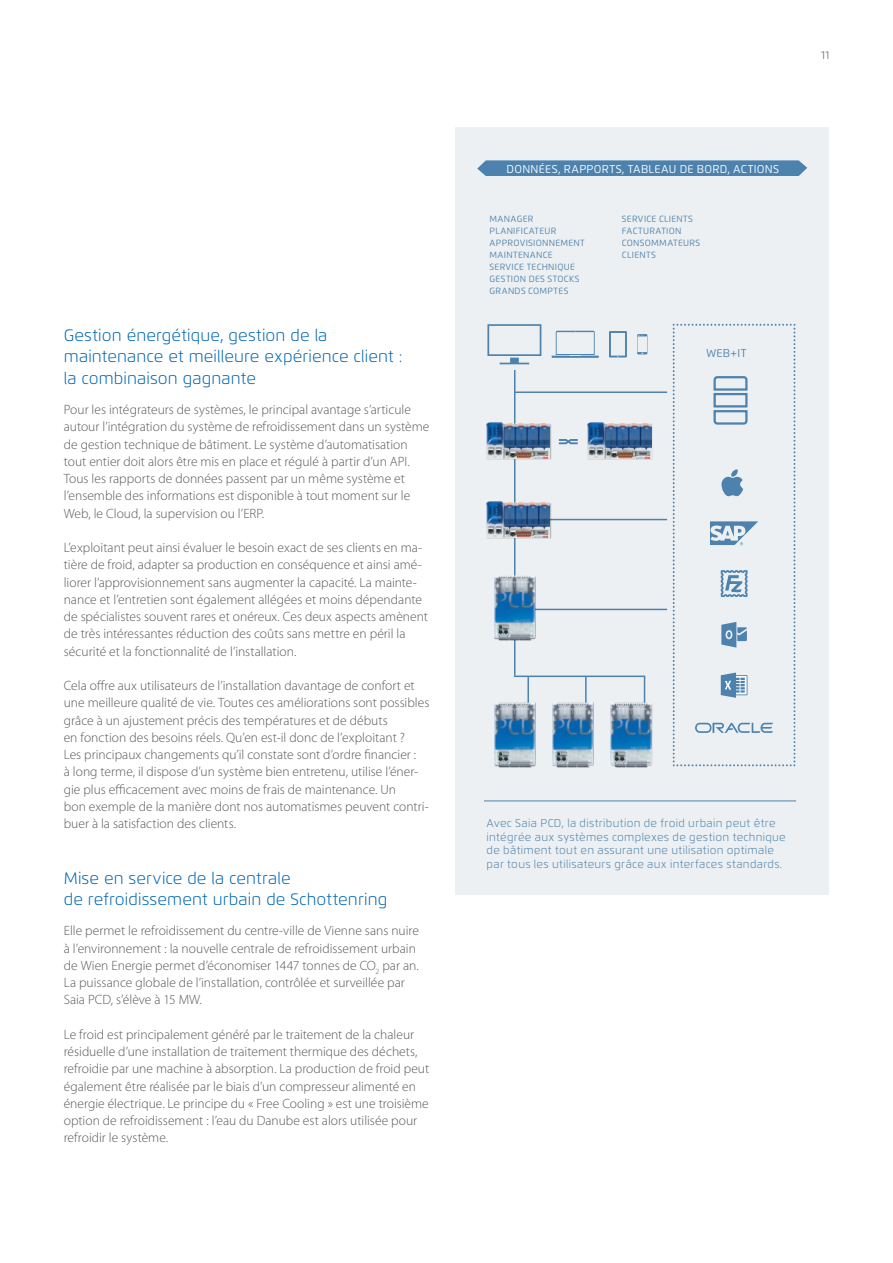
<style>
.page{position:relative;width:893px;height:1263px;background:#fff}
.page>*{position:absolute;margin:0;border:0;box-sizing:border-box;transform-origin:0 0}
.t1{font:300 16.5px/21.5px "Flexo";letter-spacing:.005em;color:#0166b3}
.t2{font:300 13.5px/17.2px "Myriad Pro";color:#57585a}
.t3{font:11.4px "Flexo";letter-spacing:.025em;color:#fff}
.t4{font:11.4px "Flexo";color:#4c82ad}
.t5{font:300 11.25px/13.5px "Flexo";letter-spacing:.025em;color:#4c82ad}
.t6{font:300 11.25px "Flexo";color:#57585a}
.t7{font:9px/12px "Flexo";letter-spacing:.035em;color:#4c82ad}
</style>
<div class="page">
<div style="left:455px;top:128px;width:374px;height:767px;background:#edf0f2"></div>
<svg style="left:487px;top:324px;width:54px;height:40px"></svg>
<hr style="left:514px;top:370px;width:1px;height:62px;background:#4c82ad">
<hr style="left:514px;top:453px;width:1px;height:56px;background:#4c82ad">
<hr style="left:514px;top:533px;width:1px;height:50px;background:#4c82ad">
<hr style="left:514px;top:635px;width:1px;height:41px;background:#4c82ad">
<hr style="left:539px;top:519px;width:128px;height:1px;background:#4c82ad">
<hr style="left:527px;top:609px;width:140px;height:1px;background:#4c82ad">
<hr style="left:514px;top:391px;width:153px;height:2px;background:#4c82ad">
<hr style="left:514px;top:675px;width:131px;height:2px;background:#4c82ad">
<hr style="left:527px;top:676px;width:2px;height:40px;background:#4c82ad">
<hr style="left:585px;top:676px;width:2px;height:40px;background:#4c82ad">
<svg style="left:558px;top:439px;width:20px;height:6px"></svg>
<div style="left:486px;top:423px;width:66px;height:36px;background:#b8b9bb"></div>
<img style="left:486px;top:423px;width:64px;height:35px">
<div style="left:486px;top:502px;width:66px;height:37px;background:#231f20;opacity:.35"></div>
<img style="left:486px;top:502px;width:64px;height:35px">
<div style="left:587px;top:423px;width:66px;height:36px;background:#231f20;opacity:.35"></div>
<img style="left:587px;top:423px;width:64px;height:35px">
<div style="left:494px;top:576px;width:42px;height:65px;background:#231f20;opacity:.35"></div>
<img style="left:494px;top:576px;width:40px;height:63px">
<div style="left:494px;top:702px;width:42px;height:66px;background:#231f20;opacity:.35"></div>
<img style="left:494px;top:702px;width:40px;height:64px">
<div style="left:552px;top:702px;width:42px;height:66px;background:#231f20;opacity:.35"></div>
<img style="left:552px;top:702px;width:41px;height:64px">
<hr style="left:644px;top:676px;width:1px;height:40px;background:#4c82ad">
<div style="left:611px;top:702px;width:41px;height:66px;background:#231f20;opacity:.35"></div>
<img style="left:611px;top:702px;width:40px;height:64px">
<svg style="left:552px;top:331px;width:47px;height:27px"></svg>
<svg style="left:477px;top:160px;width:330px;height:16px;background:#5487b0"></svg>
<hr style="left:484px;top:801px;width:312px;height:1px;background:#4c82ad">
<svg style="left:673px;top:324px;width:122px;height:442px"></svg>
<svg style="left:637px;top:334px;width:10px;height:20px"></svg>
<svg style="left:609px;top:331px;width:18px;height:26px"></svg>
<p class="t1" style="left:64px;top:325px;width:340px">Gestion énergétique, gestion de la maintenance et meilleure expérience client : la combinaison gagnante</p>
<p class="t2" style="left:64px;top:401px;width:367px">Pour les intégrateurs de systèmes, le principal avantage s’articule autour l’intégration du système de refroidissement dans un système de gestion technique de bâtiment. Le système d’automatisation tout entier doit alors être mis en place et régulé à partir d’un API.<br>Tous les rapports de données passent par un même système et l’ensemble des informations est disponible à tout moment sur le Web, le Cloud, la supervision ou l’ERP.</p>
<p class="t2" style="left:64px;top:539px;width:366px">L’exploitant peut ainsi évaluer le besoin exact de ses clients en ma&shy;tière de froid, adapter sa production en conséquence et ainsi amé&shy;liorer l’approvisionnement sans augmenter la capacité. La mainte&shy;nance et l’entretien sont également allégées et moins dépendante de spécialistes souvent rares et onéreux. Ces deux aspects amènent de très intéressantes réduction des coûts sans mettre en péril la sécurité et la fonctionnalité de l’installation.</p>
<p class="t2" style="left:64px;top:677px;width:367px">Cela offre aux utilisateurs de l’installation davantage de confort et une meilleure qualité de vie. Toutes ces améliorations sont possibles grâce à un ajustement précis des températures et de débuts<br>en fonction des besoins réels. Qu’en est-il donc de l’exploitant ?<br>Les principaux changements qu’il constate sont d’ordre financier :<br>à long terme, il dispose d’un système bien entretenu, utilise l’éner&shy;gie plus efficacement avec moins de frais de maintenance. Un<br>bon exemple de la manière dont nos automatismes peuvent contri&shy;buer à la satisfaction des clients.</p>
<p class="t1" style="left:64px;top:867px;width:325px">Mise en service de la centrale<br>de refroidissement urbain de Schottenring</p>
<p class="t2" style="left:64px;top:922px;width:357px">Elle permet le refroidissement du centre-ville de Vienne sans nuire à l’environnement : la nouvelle centrale de refroidissement urbain de Wien Energie permet d’économiser 1447 tonnes de CO<sub>2</sub> par an.<br>La puissance globale de l’installation, contrôlée et surveillée par Saia PCD, s’élève à 15 MW.</p>
<p class="t2" style="left:64px;top:1026px;width:367px">Le froid est principalement généré par le traitement de la chaleur résiduelle d’une installation de traitement thermique des déchets, refroidie par une machine à absorption. La production de froid peut également être réalisée par le biais d’un compresseur alimenté en énergie électrique. Le principe du « Free Cooling » est une troisième option de refroidissement : l’eau du Danube est alors utilisée pour refroidir le système.</p>
<p class="t3" style="left:506px;top:162px;width:274px">DONNÉES, RAPPORTS, TABLEAU DE BORD, ACTIONS</p>
<p class="t7" style="left:490px;top:213px;width:97px">MANAGER<br>PLANIFICATEUR<br>APPROVISIONNEMENT<br>MAINTENANCE<br>SERVICE TECHNIQUE<br>GESTION DES STOCKS<br>GRANDS COMPTES</p>
<p class="t7" style="left:622px;top:213px;width:80px">SERVICE CLIENTS<br>FACTURATION<br>CONSOMMATEURS<br>CLIENTS</p>
<p class="t4" style="left:706px;top:346px;width:42px">WEB+IT</p>
<p class="t6" style="left:821px;top:48px;width:10px">11</p>
<p class="t5" style="left:487px;top:816px;width:301px">Avec Saia PCD, la distribution de froid urbain peut être intégrée aux systèmes complexes de gestion technique de bâtiment tout en assurant une utilisation optimale par tous les utilisateurs grâce aux interfaces standards.</p>
</div>
